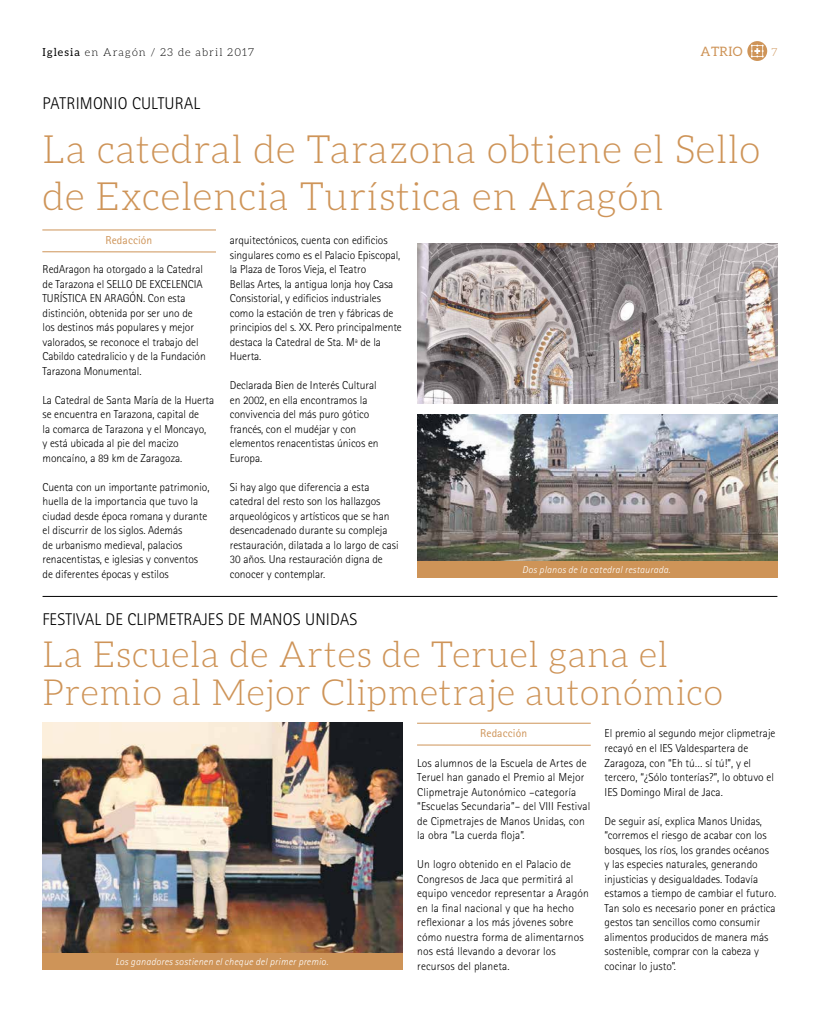
<style>
.page{position:relative;width:820px;height:1021px;background:#fff}
.page>*{position:absolute;margin:0;border:0;box-sizing:border-box;transform-origin:0 0}
.t1{font:300 39px/46.8px "Aleo";letter-spacing:.02em;color:#ce9458}
.t2{font:300 36px/38px "Aleo";letter-spacing:.02em;color:#ce9458}
.t3{font:300 17px "Rotis Sans Serif";letter-spacing:.01em;color:#000}
.t4{font:13px "Aleo";letter-spacing:.025em;color:#ce9458}
.t5{font:300 11.5px/14.5px "Rotis Sans Serif";letter-spacing:-.005em;color:#000}
.t6{font:11.5px "Rotis Sans Serif";letter-spacing:.01em;color:#ce9458}
.t7{font:300 11px "Aleo";letter-spacing:.1em;color:#000}
.t8{font:300 11px "Aleo";color:#ce9458}
.t9{font:italic 300 10px "Rotis Sans Serif";letter-spacing:.025em;color:#fff}
.s1{font-weight:400}
</style>
<div class="page">
<svg style="left:747px;top:41px;width:19px;height:20px"></svg>
<img style="left:417px;top:414px;width:360px;height:148px">
<div style="left:416px;top:562px;width:360px;height:16px;background:#ce9458"></div>
<hr style="left:42px;top:230px;width:174px;height:1px;background:#ce9458">
<hr style="left:42px;top:251px;width:174px;height:1px;background:#ce9458">
<img style="left:417px;top:243px;width:360px;height:161px">
<hr style="left:43px;top:596px;width:734px;height:1px;background:#000">
<hr style="left:417px;top:723px;width:173px;height:1px;background:#ce9458">
<hr style="left:417px;top:744px;width:173px;height:1px;background:#ce9458">
<img style="left:43px;top:723px;width:360px;height:230px">
<div style="left:42px;top:953px;width:360px;height:16px;background:#ce9458"></div>
<p class="t7" style="left:43px;top:46px;width:213px"><span class="s1">Iglesia</span> en Aragón / 23 de abril 2017</p>
<p class="t4" style="left:700px;top:44px;width:43px">ATRIO</p>
<p class="t8" style="left:771px;top:46px;width:8px">7</p>
<h3 class="t3" style="left:43px;top:93px;width:159px">PATRIMONIO CULTURAL</h3>
<h1 class="t1" style="left:43px;top:126px;width:718px">La catedral de Tarazona obtiene el Sello de Excelencia Turística en Aragón</h1>
<p class="t6" style="left:105px;top:233px;width:48px">Redacción</p>
<p class="t5" style="left:43px;top:262px;width:165px">RedAragon ha otorgado a la Catedral de Tarazona el SELLO DE EXCELENCIA TURÍSTICA EN ARAGÓN. Con esta distinción, obtenida por ser uno de los destinos más populares y mejor valorados, se reconoce el trabajo del Cabildo catedralicio y de la Fundación Tarazona Monumental.</p>
<p class="t5" style="left:43px;top:392px;width:173px">La Catedral de Santa María de la Huerta se encuentra en Tarazona, capital de<br>la comarca de Tarazona y el Moncayo,<br>y está ubicada al pie del macizo moncaíno, a 89 km de Zaragoza.</p>
<p class="t5" style="left:43px;top:480px;width:168px">Cuenta con un importante patrimonio, huella de la importancia que tuvo la ciudad desde época romana y durante el discurrir de los siglos. Además<br>de urbanismo medieval, palacios renacentistas, e iglesias y conventos de diferentes épocas y estilos</p>
<p class="t5" style="left:230px;top:233px;width:173px">arquitectónicos, cuenta con edificios singulares como es el Palacio Episcopal, la Plaza de Toros Vieja, el Teatro<br>Bellas Artes, la antigua lonja hoy Casa Consistorial, y edificios industriales como la estación de tren y fábricas de principios del s. XX. Pero principalmente destaca la Catedral de Sta. Mª de la Huerta.</p>
<p class="t5" style="left:230px;top:378px;width:150px">Declarada Bien de Interés Cultural en 2002, en ella encontramos la convivencia del más puro gótico francés, con el mudéjar y con elementos renacentistas únicos en<br>Europa.</p>
<p class="t5" style="left:230px;top:480px;width:170px">Si hay algo que diferencia a esta catedral del resto son los hallazgos arqueológicos y artísticos que se han desencadenado durante su compleja restauración, dilatada a lo largo de casi 30 años. Una restauración digna de conocer y contemplar.</p>
<h3 class="t3" style="left:43px;top:609px;width:316px">FESTIVAL DE CLIPMETRAJES DE MANOS UNIDAS</h3>
<p class="t9" style="left:522px;top:563px;width:150px">Dos planos de la catedral restaurada.</p>
<h2 class="t2" style="left:43px;top:635px;width:681px">La Escuela de Artes de Teruel gana el<br>Premio al Mejor Clipmetraje autonómico</h2>
<p class="t9" style="left:115px;top:955px;width:214px">Los ganadores sostienen el cheque del primer premio.</p>
<p class="t6" style="left:480px;top:726px;width:48px">Redacción</p>
<p class="t5" style="left:417px;top:755px;width:174px">Los alumnos de la Escuela de Artes de Teruel han ganado el Premio al Mejor Clipmetraje Autonómico –categoría “Escuelas Secundaria”– del VIII Festival de Cipmetrajes de Manos Unidas, con la obra “La cuerda floja”.</p>
<p class="t5" style="left:417px;top:857px;width:173px">Un logro obtenido en el Palacio de<br>Congresos de Jaca que permitirá al equipo vencedor representar a Aragón en la final nacional y que ha hecho reflexionar a los más jóvenes sobre cómo nuestra forma de alimentarnos nos está llevando a devorar los recursos del planeta.</p>
<p class="t5" style="left:604px;top:726px;width:172px">El premio al segundo mejor clipmetraje recayó en el IES Valdespartera de Zaragoza, con “Eh tú… sí tú!”, y el tercero, “¿Sólo tonterías?”, lo obtuvo el IES Domingo Miral de Jaca.</p>
<p class="t5" style="left:604px;top:813px;width:173px">De seguir así, explica Manos Unidas, “corremos el riesgo de acabar con los bosques, los ríos, los grandes océanos y las especies naturales, generando injusticias y desigualdades. Todavía estamos a tiempo de cambiar el futuro.<br>Tan solo es necesario poner en práctica gestos tan sencillos como consumir alimentos producidos de manera más sostenible, comprar con la cabeza y cocinar lo justo”.</p>
</div>
